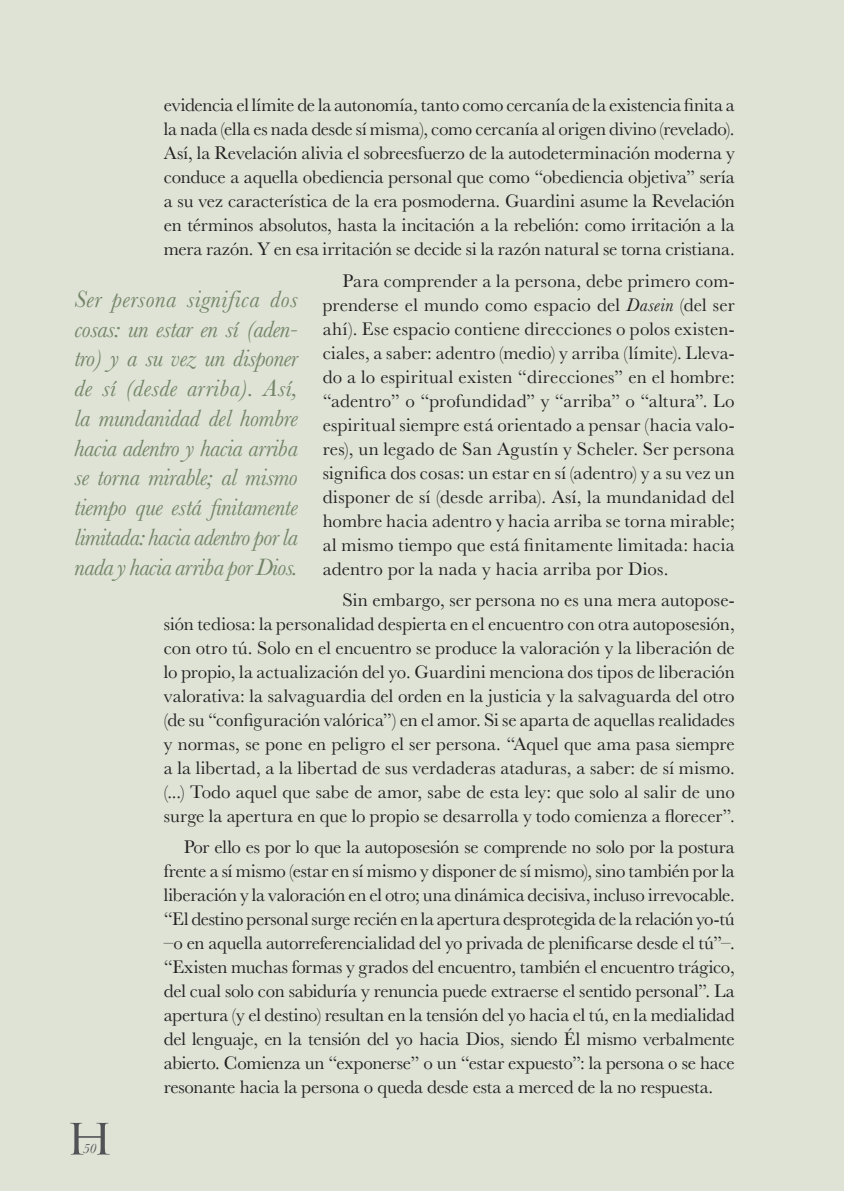
<style>
.page{position:relative;width:844px;height:1191px;background:#fff}
.page>*{position:absolute;margin:0;border:0;box-sizing:border-box;transform-origin:0 0}
.t1{font:42px "Trajan Pro";color:#515255;scale:1.2 1}
.Destaque__Baskervi{font:italic 24.5px/29.8px "Baskerville";letter-spacing:-.025em;color:#748467;text-align:justify}
.Texto_general_Bask{font:18.9px/24px "Baskerville";color:#231f20;text-align:justify}
.t2{font:italic 14px "Baskerville";color:#515255}
.s1{font-style:italic}
</style>
<div class="page">
<div style="left:0;top:0;width:843px;height:1191px;background:#dee3d6"></div>
<p class="Texto_general_Bask" style="left:164px;top:93px;width:572px">evidencia el límite de la autonomía, tanto como cercanía de la existencia finita a la nada (ella es nada desde sí misma), como cercanía al origen divino (revelado).<br>Así, la Revelación alivia el sobreesfuerzo de la autodeterminación moderna y conduce a aquella obediencia personal que como “obediencia objetiva” sería a su vez característica de la era posmoderna. Guardini asume la Revelación en términos absolutos, hasta la incitación a la rebelión: como irritación a la mera razón. Y en esa irritación se decide si la razón natural se torna cristiana.</p>
<p class="Texto_general_Bask" style="left:322px;top:269px;width:413px;text-indent:20px">Para comprender a la persona, debe primero com&shy;prenderse el mundo como espacio del <span class="s1">Dasein</span> (del ser ahí). Ese espacio contiene direcciones o polos existen&shy;ciales, a saber: adentro (medio) y arriba (límite). Lleva&shy;do a lo espiritual existen “direcciones” en el hombre: “adentro” o “profundidad” y “arriba” o “altura”. Lo espiritual siempre está orientado a pensar (hacia valo&shy;res), un legado de San Agustín y Scheler. Ser persona significa dos cosas: un estar en sí (adentro) y a su vez un disponer de sí (desde arriba). Así, la mundanidad del hombre hacia adentro y hacia arriba se torna mirable; al mismo tiempo que está finitamente limitada: hacia adentro por la nada y hacia arriba por Dios.</p>
<p class="Texto_general_Bask" style="left:164px;top:588px;width:572px;text-indent:179px">Sin embargo, ser persona no es una mera autopose&shy;sión tediosa: la personalidad despierta en el encuentro con otra autoposesión, con otro tú. Solo en el encuentro se produce la valoración y la liberación de lo propio, la actualización del yo. Guardini menciona dos tipos de liberación valorativa: la salvaguardia del orden en la justicia y la salvaguarda del otro (de su “configuración valórica”) en el amor. Si se aparta de aquellas realidades y normas, se pone en peligro el ser persona. “Aquel que ama pasa siempre a la libertad, a la libertad de sus verdaderas ataduras, a saber: de sí mismo. (...) Todo aquel que sabe de amor, sabe de esta ley: que solo al salir de uno surge la apertura en que lo propio se desarrolla y todo comienza a florecer”.</p>
<p class="Texto_general_Bask" style="left:164px;top:835px;width:572px;text-indent:20px">Por ello es por lo que la autoposesión se comprende no solo por la postura frente a sí mismo (estar en sí mismo y disponer de sí mismo), sino también por la liberación y la valoración en el otro; una dinámica decisiva, incluso irrevocable. “El destino personal surge recién en la apertura desprotegida de la relación yo-tú –o en aquella autorreferencialidad del yo privada de plenificarse desde el tú”–. “Existen muchas formas y grados del encuentro, también el encuentro trágico, del cual solo con sabiduría y renuncia puede extraerse el sentido personal”. La apertura (y el destino) resultan en la tensión del yo hacia el tú, en la medialidad del lenguaje, en la tensión del yo hacia Dios, siendo Él mismo verbalmente abierto. Comienza un “exponerse” o un “estar expuesto”: la persona o se hace resonante hacia la persona o queda desde esta a merced de la no respuesta.</p>
<p class="Destaque__Baskervi" style="left:74px;top:284px;width:225px">Ser persona significa dos cosas: un estar en sí (aden&shy;tro) y a su vez un disponer de sí (desde arriba). Así, la mundanidad del hombre hacia adentro y hacia arriba se torna mirable; al mismo tiempo que está finitamente limitada: hacia adentro por la nada y hacia arriba por Dios.</p>
<p class="t1" style="left:65px;top:1112px;width:42px">H</p>
<p class="t2" style="left:83px;top:1138px;width:15px">50</p>
</div>
